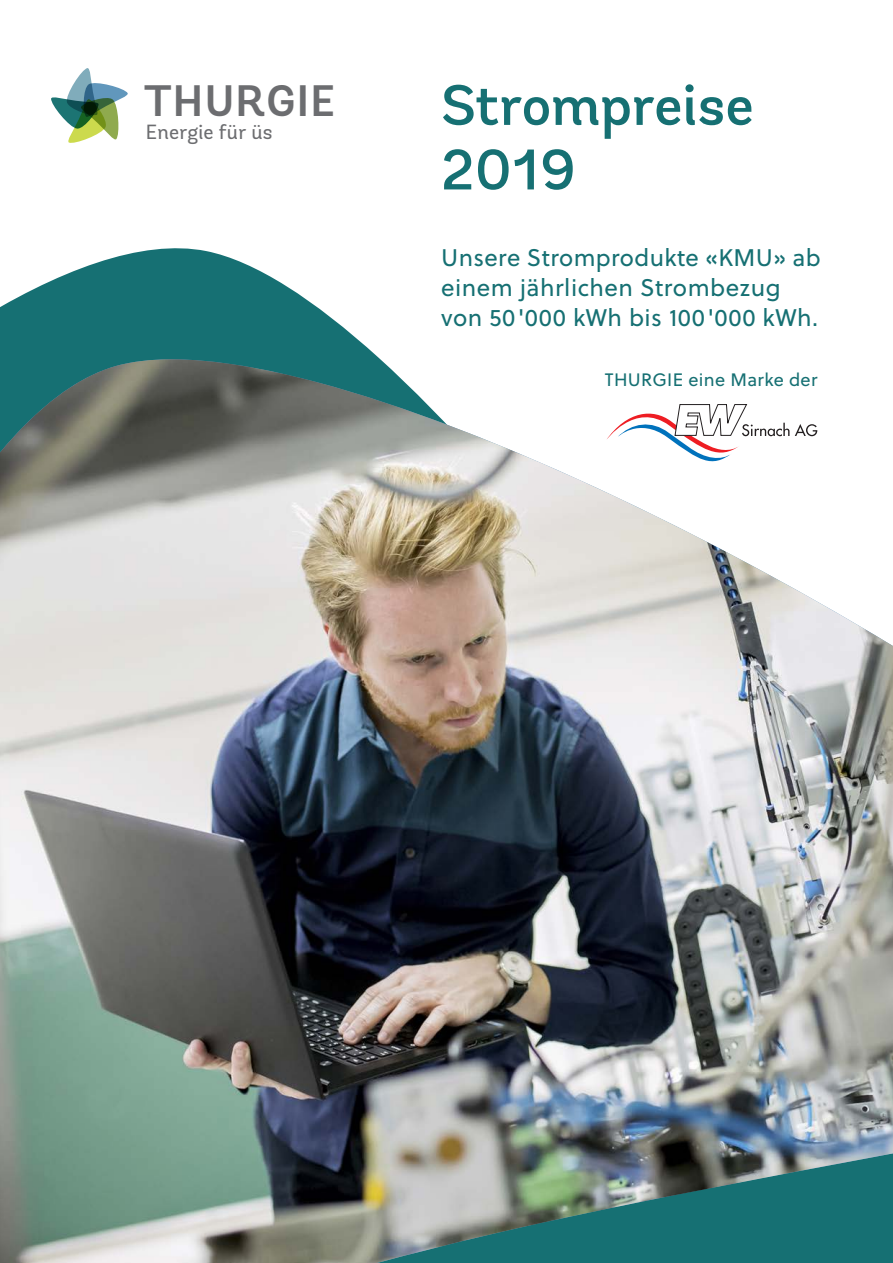
<style>
.page{position:relative;width:893px;height:1263px;background:#fff}
.page>*{position:absolute;margin:0;border:0;box-sizing:border-box;transform-origin:0 0}
.Covertitel{font:500 57px/64.5px "Andes";color:#167073}
.t1{font:600 43.95px "Andes";letter-spacing:.03em;color:#6c6d70}
.Cover_Untertitel{font:24px/30px "Soleil";letter-spacing:.02em;color:#167073}
.t2{font:20.55px "Andes";letter-spacing:.01em;color:#6c6d70}
.Cover_Untertitel-2{font:18px "Soleil";letter-spacing:.02em;color:#167073}
</style>
<div class="page">
<svg style="left:0;top:248px;width:372px;height:104px;fill:#167073"></svg>
<svg style="left:51px;top:68px;width:77px;height:75px"></svg>
<img style="left:0;top:359px;width:893px;height:904px">
<p class="t1" style="left:144px;top:73px;width:192px">THURGIE</p>
<p class="t2" style="left:146px;top:120px;width:128px">Energie für üs</p>
<p class="Covertitel" style="left:441px;top:74px;width:314px">Strompreise<br>2019</p>
<p class="Cover_Untertitel" style="left:441px;top:242px;width:381px">Unsere Stromprodukte «KMU» ab</p>
<p class="Cover_Untertitel" style="left:441px;top:272px;width:378px">einem jährlichen Strombezug von 50'000 kWh bis 100'000 kWh.</p>
<p class="Cover_Untertitel-2" style="left:605px;top:367px;width:214px">THURGIE eine Marke der</p>
</div>
